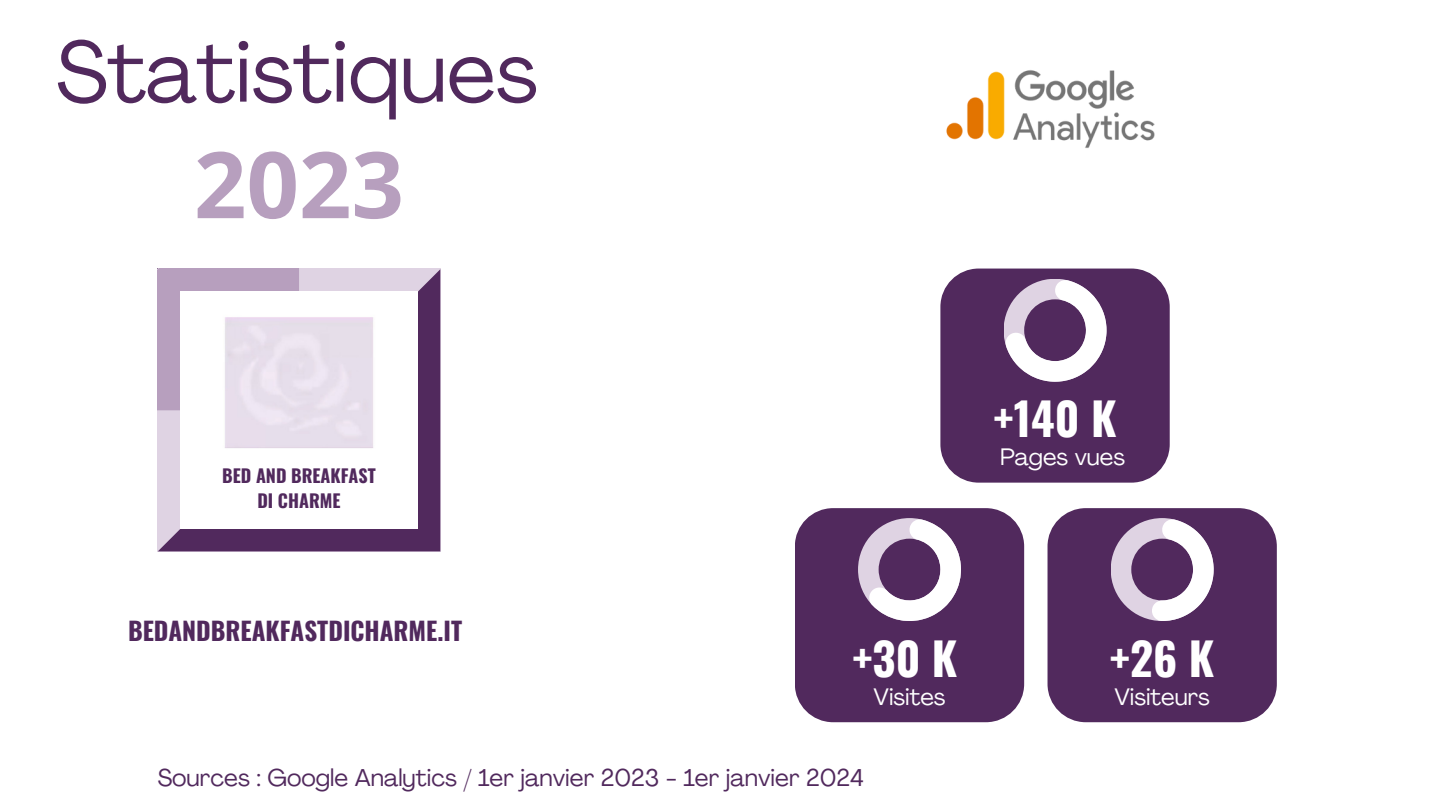
<style>
.page{position:relative;width:1440px;height:810px;background:#fff}
.page>*{position:absolute;margin:0;border:0;box-sizing:border-box;transform-origin:0 0}
.t1{font:700 92px "Open Sans";color:#b79fbe}
.t2{font:85px "Agrandir";color:#51295d}
.t3{font:700 45px "Oswald";color:#fff}
.t4{font:700 25px "Oswald";color:#51295d}
.t5{font:24px "Agrandir";color:#51295d}
.t6{font:23.6px "Agrandir";color:#fff}
.t7{font:700 18px "Oswald";color:#51295d}
</style>
<div class="page">
<img style="left:946px;top:70px;width:209px;height:78px">
<div style="left:795px;top:508px;width:229px;height:214px;background:#51295d;border-radius:38px"></div>
<div style="left:1048px;top:508px;width:229px;height:214px;background:#51295d;border-radius:38px"></div>
<svg style="left:858px;top:518px;width:103px;height:103px"></svg>
<svg style="left:1111px;top:518px;width:103px;height:103px"></svg>
<div style="left:940px;top:269px;width:230px;height:214px;background:#51295d;border-radius:38px"></div>
<svg style="left:1004px;top:279px;width:103px;height:103px"></svg>
<svg style="left:158px;top:269px;width:282px;height:282px;background:#83668d"></svg>
<div style="left:158px;top:269px;width:141px;height:141px;background:#b79fbe"></div>
<img style="left:180px;top:291px;width:237px;height:237px">
<div style="left:194px;top:465px;width:210px;height:51px;background:#fff"></div>
<p class="t2" style="left:56px;top:38px;width:483px">Statistiques</p>
<p class="t1" style="left:194px;top:120px;width:211px">2023</p>
<p class="t7" style="left:222px;top:462px;width:155px">BED AND BREAKFAST</p>
<p class="t7" style="left:257px;top:487px;width:85px">DI CHARME</p>
<p class="t3" style="left:994px;top:383px;width:125px">+140 K</p>
<p class="t6" style="left:1000px;top:447px;width:126px">Pages vues</p>
<p class="t4" style="left:128px;top:612px;width:336px">BEDANDBREAKFASTDICHARME.IT</p>
<p class="t3" style="left:852px;top:623px;width:107px">+30 K</p>
<p class="t6" style="left:874px;top:687px;width:73px">Visites</p>
<p class="t5" style="left:158px;top:768px;width:708px">Sources : Google Analytics / 1er janvier 2023 - 1er janvier 2024</p>
<p class="t3" style="left:1110px;top:623px;width:106px">+26 K</p>
<p class="t6" style="left:1114px;top:687px;width:97px">Visiteurs</p>
</div>
